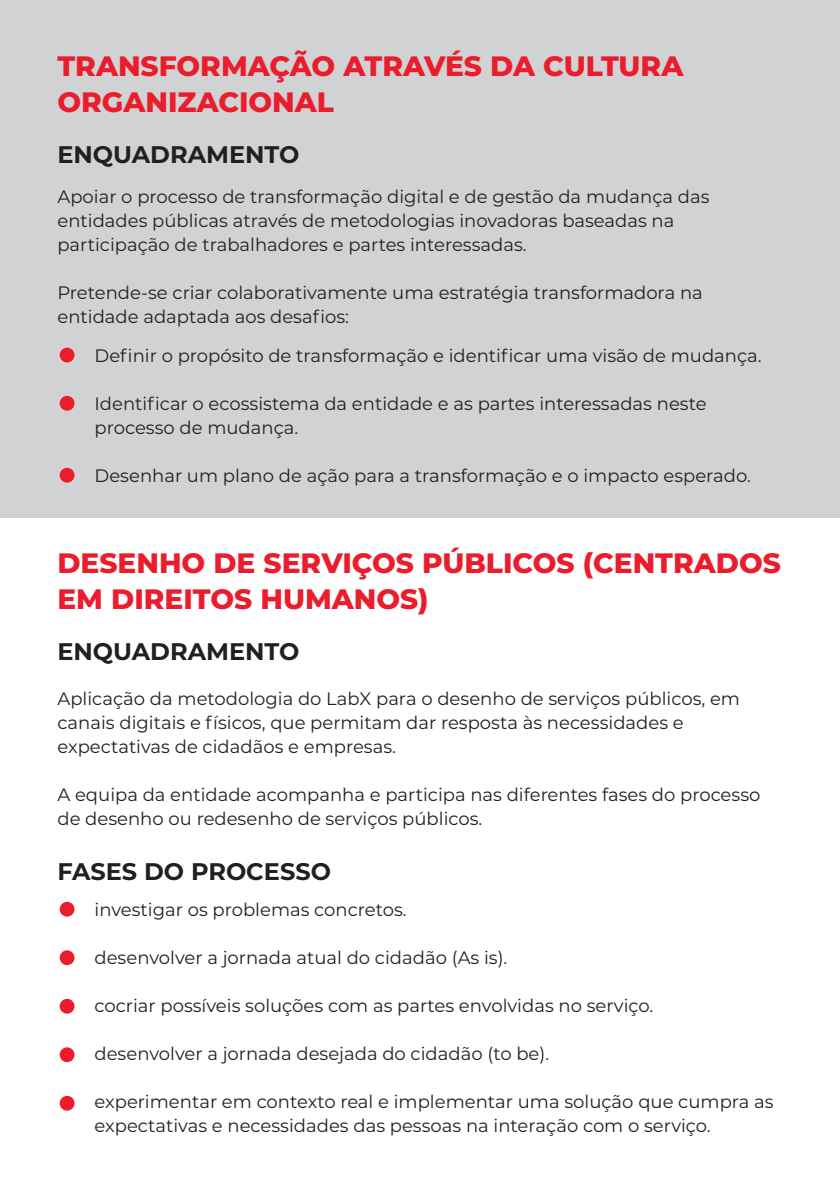
<style>
.page{position:relative;width:840px;height:1191px;background:#fff}
.page>*{position:absolute;margin:0;border:0;box-sizing:border-box;transform-origin:0 0}
.t1{font:800 28px/36px "Montserrat";color:#eb1c2c}
.t2{font:700 24px "Montserrat";color:#231f20}
.t3{font:18px/24px "Montserrat";color:#231f20}
</style>
<div class="page">
<div style="left:0;top:0;width:839px;height:517px;background:#d1d2d4"></div>
<div style="left:60px;top:348px;width:14px;height:14px;background:#eb1c2c;border-radius:50%"></div>
<div style="left:60px;top:396px;width:14px;height:15px;background:#eb1c2c;border-radius:50%"></div>
<div style="left:60px;top:468px;width:14px;height:14px;background:#eb1c2c;border-radius:50%"></div>
<div style="left:60px;top:901px;width:14px;height:15px;background:#eb1c2c;border-radius:50%"></div>
<div style="left:60px;top:950px;width:14px;height:15px;background:#eb1c2c;border-radius:50%"></div>
<div style="left:60px;top:998px;width:14px;height:15px;background:#eb1c2c;border-radius:50%"></div>
<div style="left:60px;top:1047px;width:14px;height:15px;background:#eb1c2c;border-radius:50%"></div>
<div style="left:60px;top:1095px;width:14px;height:15px;background:#eb1c2c;border-radius:50%"></div>
<h1 class="t1" style="left:57px;top:46px;width:627px">TRANSFORMAÇÃO ATRAVÉS DA CULTURA<br>ORGANIZACIONAL</h1>
<h2 class="t2" style="left:57px;top:137px;width:243px">ENQUADRAMENTO</h2>
<p class="t3" style="left:57px;top:184px;width:653px">Apoiar o processo de transformação digital e de gestão da mudança das entidades públicas através de metodologias inovadoras baseadas na participação de trabalhadores e partes interessadas.</p>
<p class="t3" style="left:57px;top:280px;width:646px">Pretende-se criar colaborativamente uma estratégia transformadora na entidade adaptada aos desafios:</p>
<p class="t3" style="left:94px;top:343px;width:668px">Definir o propósito de transformação e identificar uma visão de mudança.</p>
<p class="t3" style="left:94px;top:391px;width:613px">Identificar o ecossistema da entidade e as partes interessadas neste processo de mudança.</p>
<p class="t3" style="left:94px;top:463px;width:657px">Desenhar um plano de ação para a transformação e o impacto esperado.</p>
<h1 class="t1" style="left:57px;top:543px;width:724px">DESENHO DE SERVIÇOS PÚBLICOS (CENTRADOS<br>EM DIREITOS HUMANOS)</h1>
<h2 class="t2" style="left:57px;top:634px;width:243px">ENQUADRAMENTO</h2>
<p class="t3" style="left:57px;top:686px;width:683px">Aplicação da metodologia do LabX para o desenho de serviços públicos, em canais digitais e físicos, que permitam dar resposta às necessidades e expectativas de cidadãos e empresas.</p>
<p class="t3" style="left:57px;top:782px;width:704px">A equipa da entidade acompanha e participa nas diferentes fases do processo de desenho ou redesenho de serviços públicos.</p>
<h2 class="t2" style="left:57px;top:854px;width:275px">FASES DO PROCESSO</h2>
<p class="t3" style="left:94px;top:897px;width:313px">investigar os problemas concretos.</p>
<p class="t3" style="left:94px;top:945px;width:414px">desenvolver a jornada atual do cidadão (As is).</p>
<p class="t3" style="left:94px;top:993px;width:560px">cocriar possíveis soluções com as partes envolvidas no serviço.</p>
<p class="t3" style="left:94px;top:1041px;width:456px">desenvolver a jornada desejada do cidadão (to be).</p>
<p class="t3" style="left:94px;top:1089px;width:680px">experimentar em contexto real e implementar uma solução que cumpra as expectativas e necessidades das pessoas na interação com o serviço.</p>
</div>
